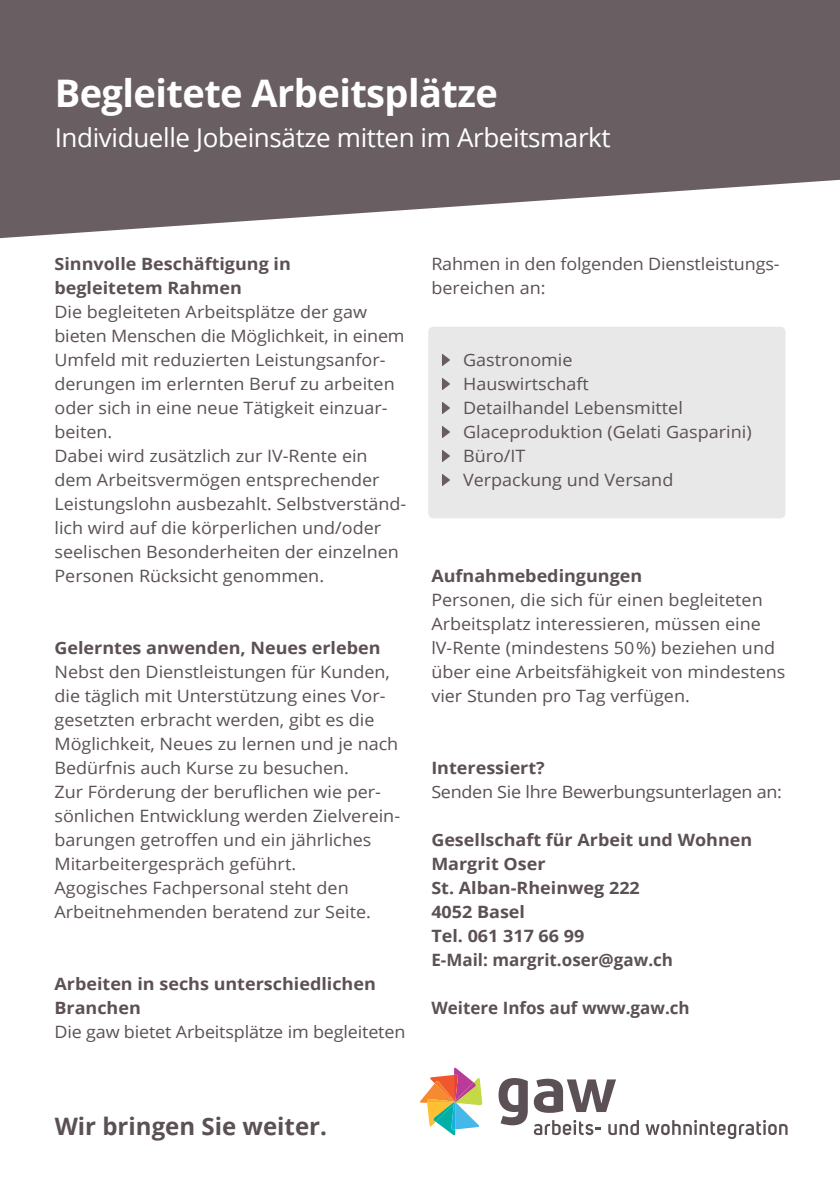
<style>
.page{position:relative;width:840px;height:1191px;background:#fff}
.page>*{position:absolute;margin:0;border:0;box-sizing:border-box;transform-origin:0 0}
.t1{font:700 38px "Open Sans";letter-spacing:-.015em;color:#fff}
.t2{font:26px "Open Sans";letter-spacing:-.015em;color:#fff}
.t3{font:700 24px "Open Sans";color:#5b5055}
.t4{font:17px/24px "Open Sans";color:#5b5055;scale:1.06 1}
.t5{font:700 17px/24px "Open Sans";color:#5b5055;scale:1.06 1}
.t6{font:700 17px "Open Sans";color:#5b5055}
</style>
<div class="page">
<svg style="left:0;top:0;width:839px;height:238px;fill:#695f63"></svg>
<div style="left:428px;top:327px;width:357px;height:191px;background:#e9e8e9;border-radius:5px"></div>
<svg style="left:441px;top:354px;width:9px;height:12px"></svg>
<svg style="left:441px;top:378px;width:9px;height:12px"></svg>
<svg style="left:441px;top:402px;width:9px;height:12px"></svg>
<svg style="left:441px;top:426px;width:9px;height:12px"></svg>
<svg style="left:441px;top:450px;width:9px;height:12px"></svg>
<svg style="left:441px;top:474px;width:9px;height:12px"></svg>
<svg style="left:608px;top:1120px;width:30px;height:15px"></svg>
<svg style="left:533px;top:1078px;width:82px;height:34px"></svg>
<svg style="left:498px;top:1078px;width:29px;height:47px"></svg>
<svg style="left:420px;top:1067px;width:62px;height:68px"></svg>
<svg style="left:533px;top:1120px;width:68px;height:15px"></svg>
<svg style="left:645px;top:1120px;width:142px;height:19px"></svg>
<h1 class="t1" style="left:55px;top:67px;width:444px">Begleitete Arbeitsplätze</h1>
<h2 class="t2" style="left:55px;top:120px;width:557px">Individuelle Jobeinsätze mitten im Arbeitsmarkt</h2>
<p class="t5" style="left:54px;top:251px;width:224px">Sinnvolle Beschäftigung in begleitetem Rahmen</p>
<p class="t4" style="left:54px;top:299px;width:333px">Die begleiteten Arbeitsplätze der gaw bieten Menschen die Möglichkeit, in einem Umfeld mit reduzierten Leistungsanfor&shy;derungen im erlernten Beruf zu arbeiten oder sich in eine neue Tätigkeit einzuar&shy;beiten.<br>Dabei wird zusätzlich zur IV-Rente ein dem Arbeitsvermögen entsprechender Leistungslohn ausbezahlt. Selbstverständ&shy;lich wird auf die körperlichen und/oder seelischen Besonderheiten der einzelnen Personen Rücksicht genommen.</p>
<p class="t5" style="left:54px;top:635px;width:309px">Gelerntes anwenden, Neues erleben</p>
<p class="t4" style="left:54px;top:659px;width:327px">Nebst den Dienstleistungen für Kunden, die täglich mit Unterstützung eines Vor&shy;gesetzten erbracht werden, gibt es die Möglichkeit, Neues zu lernen und je nach Bedürfnis auch Kurse zu besuchen.<br>Zur Förderung der beruflichen wie per&shy;sönlichen Entwicklung werden Zielverein&shy;barungen getroffen und ein jährliches Mitarbeitergespräch geführt.<br>Agogisches Fachpersonal steht den Arbeitnehmenden beratend zur Seite.</p>
<p class="t5" style="left:54px;top:971px;width:304px">Arbeiten in sechs unterschiedlichen<br>Branchen</p>
<p class="t4" style="left:54px;top:1019px;width:332px">Die gaw bietet Arbeitsplätze im begleiteten</p>
<p class="t4" style="left:431px;top:251px;width:330px">Rahmen in den folgenden Dienstleistungs&shy;bereichen an:</p>
<p class="t4" style="left:463px;top:347px;width:273px">Gastronomie<br>Hauswirtschaft<br>Detailhandel Lebensmittel<br>Glaceproduktion (Gelati Gasparini)<br>Büro/IT<br>Verpackung und Versand</p>
<p class="t5" style="left:431px;top:563px;width:200px">Aufnahmebedingungen</p>
<p class="t4" style="left:431px;top:587px;width:335px">Personen, die sich für einen begleiteten Arbeitsplatz interessieren, müssen eine lV-Rente (mindestens 50%) beziehen und über eine Arbeitsfähigkeit von mindestens vier Stunden pro Tag verfügen.</p>
<p class="t5" style="left:431px;top:755px;width:108px">Interessiert?</p>
<p class="t4" style="left:431px;top:779px;width:332px">Senden Sie lhre Bewerbungsunterlagen an:</p>
<p class="t5" style="left:431px;top:827px;width:304px">Gesellschaft für Arbeit und Wohnen<br>Margrit Oser<br>St. Alban-Rheinweg 222<br>4052 Basel<br>Tel. 061 317 66 99<br>E-Mail: margrit.oser@gaw.ch</p>
<p class="t6" style="left:431px;top:996px;width:260px">Weitere Infos auf www.gaw.ch</p>
<h3 class="t3" style="left:55px;top:1109px;width:273px">Wir bringen Sie weiter.</h3>
</div>
